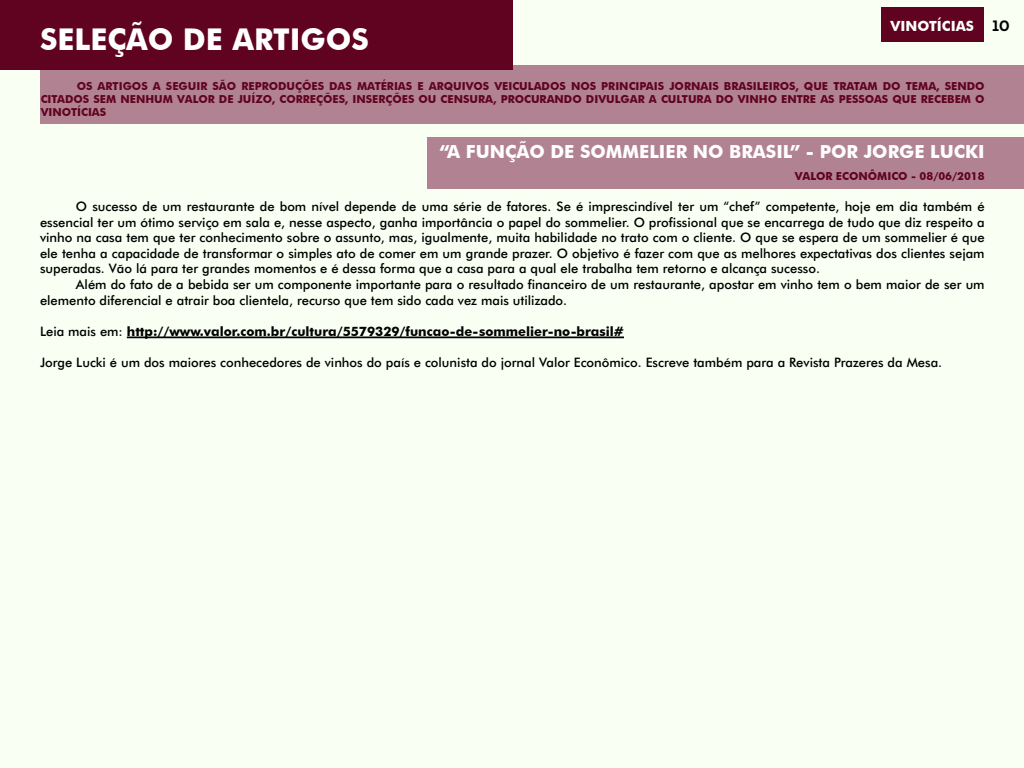
<style>
.page{position:relative;width:1024px;height:768px;background:#f9fff3}
.page>*{position:absolute;margin:0;border:0;box-sizing:border-box;transform-origin:0 0}
.t1{font:700 30px "Futura BT";color:#fff}
.t2{font:700 18px "Futura BT";color:#fff}
.t3{font:700 14px "Futura BT";color:#fff}
.t4{font:500 13px/15.6px "Futura BT";color:#000}
.t5{font:700 13px "Futura BT";color:#000}
.t6{font:700 11px "Futura BT";color:#600320}
.s1{font-family:"Kontrapunkt Bob";font-size:15px;color:#000}
.s2{font-weight:500}
</style>
<div class="page">
<div style="left:881px;top:7px;width:103px;height:35px;background:#600320"></div>
<div style="left:427px;top:137px;width:597px;height:52px;background:#b18392"></div>
<div style="left:40px;top:65px;width:984px;height:58px;background:#b18392"></div>
<hr style="left:127px;top:337px;width:497px;height:1px;background:#000">
<div style="left:0;top:0;width:513px;height:70px;background:#600320"></div>
<h1 class="t1" style="left:40px;top:21px;width:20px">SELEÇÃO</h1>
<h1 class="t1" style="left:183px;top:21px;width:70px">DE ARTIGOS</h1>
<p class="t3" style="left:891px;top:18px;width:121px">VINOTÍCIAS <span class="s1">10</span></p>
<p class="t6" style="left:77px;top:79px;width:30px">OS ARTIGOS</p>
<p class="t6" style="left:153px;top:79px;width:21px">A SEGUIR</p>
<p class="t6" style="left:213px;top:79px;width:9px">SÃO</p>
<p class="t6" style="left:241px;top:79px;width:9px">REPRODUÇ</p>
<p class="t6" style="left:302px;top:79px;width:36px">ÕES DAS</p>
<p class="t6" style="left:357px;top:79px;width:8px">MATÉRIAS</p>
<p class="t6" style="left:417px;top:79px;width:20px">E ARQUIVOS</p>
<p class="t6" style="left:494px;top:79px;width:9px">VEICULADOS</p>
<p class="t6" style="left:571px;top:79px;width:9px">NOS</p>
<p class="t6" style="left:601px;top:79px;width:8px">PRINCIPAIS</p>
<p class="t6" style="left:669px;top:79px;width:9px">JORNAIS</p>
<p class="t6" style="left:724px;top:79px;width:8px">BRASILEIROS</p>
<p class="t6" style="left:795px;top:79px;width:18px">, QUE</p>
<p class="t6" style="left:833px;top:79px;width:9px">TRATAM</p>
<p class="t6" style="left:883px;top:79px;width:10px">DO</p>
<p class="t6" style="left:906px;top:79px;width:9px">TEMA</p>
<p class="t6" style="left:936px;top:79px;width:18px">, SENDO</p>
<p class="t6" style="left:41px;top:92px;width:8px">CITADOS</p>
<p class="t6" style="left:94px;top:92px;width:9px">SEM</p>
<p class="t6" style="left:120px;top:92px;width:10px">NENHUM</p>
<p class="t6" style="left:177px;top:92px;width:9px">VALOR</p>
<p class="t6" style="left:219px;top:92px;width:69px">DE JUÍZO, CORREÇ</p>
<p class="t6" style="left:323px;top:92px;width:37px">ÕES, INSERÇ</p>
<p class="t6" style="left:392px;top:92px;width:36px">ÕES OU</p>
<p class="t6" style="left:441px;top:92px;width:9px">CENSURA</p>
<p class="t6" style="left:493px;top:92px;width:17px">, PROCURANDO</p>
<p class="t6" style="left:586px;top:92px;width:9px">DIVULGAR</p>
<p class="t6" style="left:649px;top:92px;width:21px">A CULTURA</p>
<p class="t6" style="left:716px;top:92px;width:31px">DO VINHO</p>
<p class="t6" style="left:781px;top:92px;width:8px">ENTRE</p>
<p class="t6" style="left:820px;top:92px;width:27px">AS PESSOAS</p>
<p class="t6" style="left:892px;top:92px;width:9px">QUE</p>
<p class="t6" style="left:921px;top:92px;width:9px">RECEBEM</p>
<p class="t6" style="left:975px;top:92px;width:8px">O</p>
<p class="t6" style="left:41px;top:106px;width:16px">VINOT</p>
<p class="t6" style="left:77px;top:106px;width:12px">ÍCIAS</p>
<h2 class="t2" style="left:440px;top:141px;width:438px">“A FUNÇÃO DE SOMMELIER NO BRASIL” - POR JORGE</h2>
<h2 class="t2" style="left:930px;top:141px;width:12px">LUCKI</h2>
<p class="t6" style="left:795px;top:169px;width:9px">VALOR</p>
<p class="t6" style="left:836px;top:169px;width:9px">ECON</p>
<p class="t6" style="left:868px;top:169px;width:18px">ÔMICO</p>
<p class="t6" style="left:911px;top:169px;width:75px">- 08/06/2018</p>
<p class="t4" style="left:40px;top:199px;width:25px">O</p>
<p class="t4" style="left:40px;top:199px;width:946px;text-indent:52px">sucesso de um restaurante de bom nível depende de uma série de fatores. Se é imprescindível ter um “chef” competente, hoje em dia também é essencial ter um ótimo serviço em sala e, nesse aspecto, ganha importância o papel do sommelier. O profissional que se encarrega de tudo que diz respeito a vinho na casa tem que ter conhecimento sobre o assunto, mas, igualmente, muita habilidade no trato com o cliente. O que se espera de um sommelier é que ele tenha a capacidade de transformar o simples ato de comer em um grande prazer. O objetivo é fazer com que as melhores expectativas dos clientes sejam superadas. Vão lá para ter grandes momentos e é dessa forma que a casa para a qual ele trabalha tem retorno e alcança sucesso.<br>A</p>
<p class="t4" style="left:40px;top:277px;width:946px;text-indent:45px">lém do fato de a bebida ser um componente importante para o resultado financeiro de um restaurante, apostar em vinho tem o bem maior de ser um elemento diferencial e atrair boa clientela, recurso que tem sido cada vez mais utilizado.</p>
<p class="t5" style="left:40px;top:323px;width:585px"><span class="s2">Leia mais em:</span> HTTP://WWW.VALOR.COM.BR/CULTURA/5579329/FUNCAO-DE-SOMMELIER-NO-BRASIL#</p>
<p class="t4" style="left:40px;top:355px;width:904px">Jorge Lucki é um dos maiores conhecedores de vinhos do país e colunista do jornal Valor Econômico. Escreve também para a Revista Prazeres da Mesa.</p>
</div>
